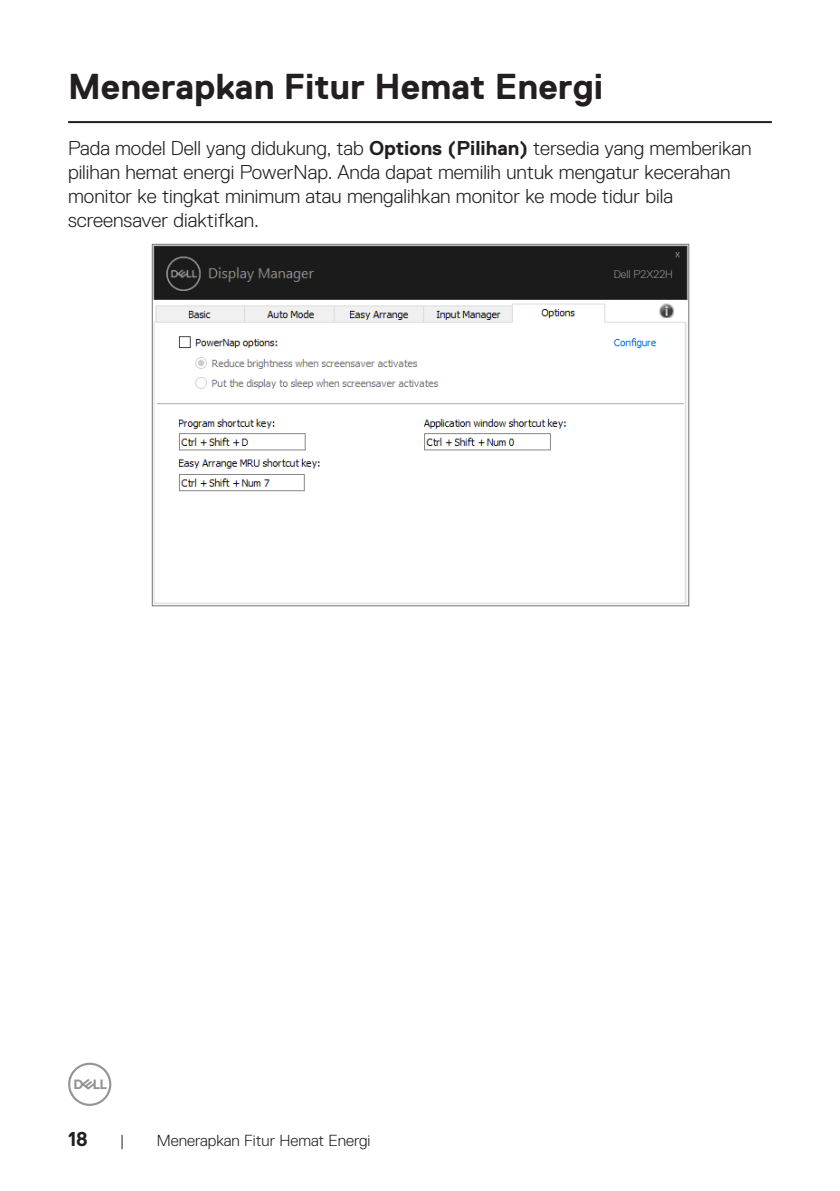
<style>
.page{position:relative;width:840px;height:1191px;background:#fff}
.page>*{position:absolute;margin:0;border:0;box-sizing:border-box;transform-origin:0 0}
.Head_1{font:700 36px "Dell Replica";color:#231f20}
.Paragraph{font:300 20px/24px "Dell Replica";color:#231f20}
.t1{font:700 20px "Dell Replica";color:#231f20}
.t2{font:300 16px "Dell Replica";color:#231f20}
.t3{font:300 11.2px "Dell Replica";color:#939393}
.s1{font-weight:700}
</style>
<div class="page">
<svg style="left:68px;top:1062px;width:43px;height:44px"></svg>
<hr style="left:68px;top:121px;width:703px;height:2px;background:#231f20">
<img style="left:151px;top:243px;width:539px;height:364px">
<div style="left:174px;top:495px;width:149px;height:45px;background:#fff"></div>
<p class="Head_1" style="left:68px;top:66px;width:536px">Menerapkan Fitur Hemat Energi</p>
<p class="Paragraph" style="left:68px;top:136px;width:684px">Pada model Dell yang didukung, tab <span class="s1">Options (Pilihan)</span> tersedia yang memberikan pilihan hemat energi PowerNap. Anda dapat memilih untuk mengatur kecerahan monitor ke tingkat minimum atau mengalihkan monitor ke mode tidur bila screensaver diaktifkan.</p>
<p class="t3" style="left:613px;top:268px;width:61px">Dell P2X22H</p>
<p class="t1" style="left:68px;top:1127px;width:21px">18</p>
<p class="t2" style="left:120px;top:1131px;width:6px">|</p>
<p class="t2" style="left:157px;top:1131px;width:215px">Menerapkan Fitur Hemat Energi</p>
</div>
